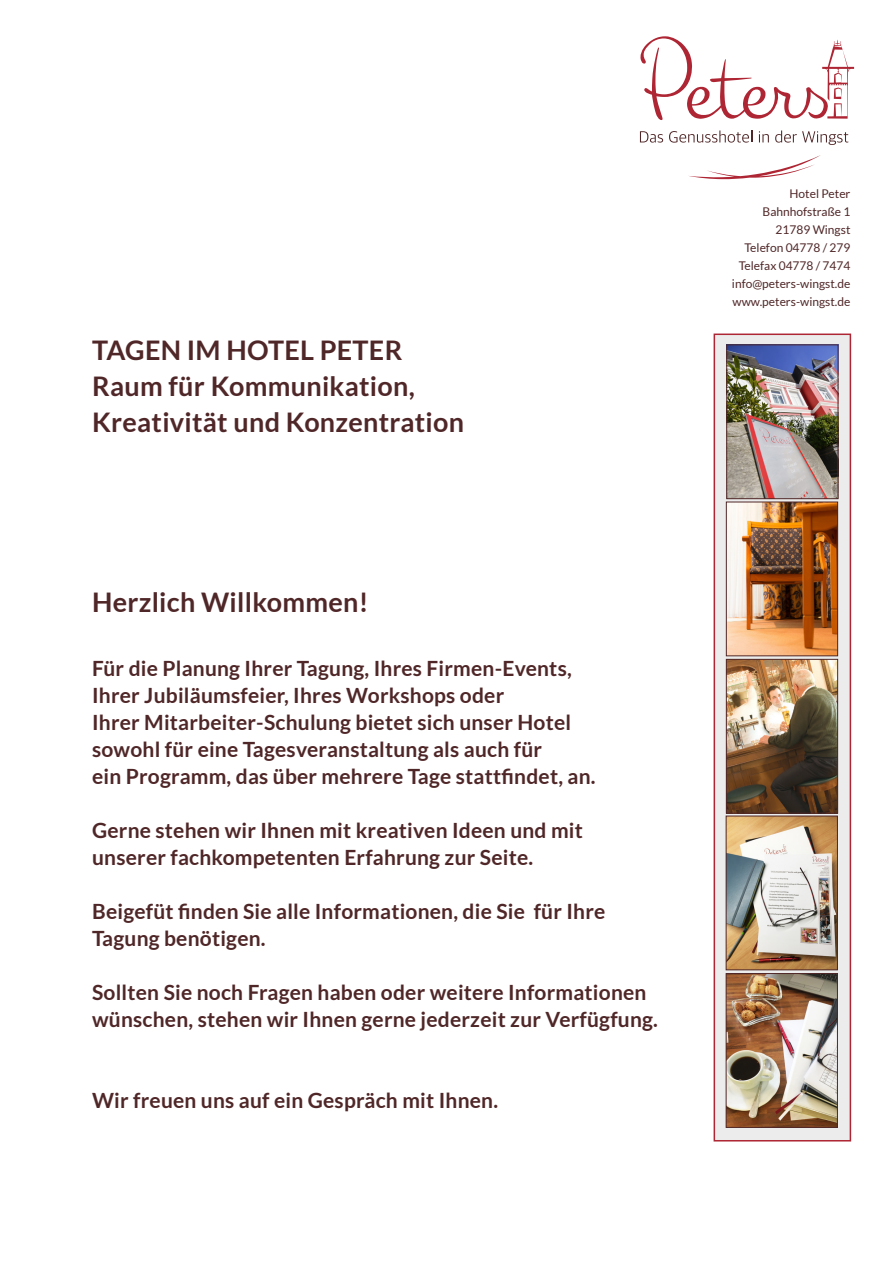
<style>
.page{position:relative;width:893px;height:1263px;background:#fff}
.page>*{position:absolute;margin:0;border:0;box-sizing:border-box;transform-origin:0 0}
.t1{font:700 27px "Lato";letter-spacing:.01em;color:#502728}
.t2{font:700 21px/27px "Lato";letter-spacing:.01em;color:#502728}
.t3{font:12px "Lato";color:#502728}
</style>
<div class="page">
<svg style="left:640px;top:131px;width:23px;height:12px"></svg>
<svg style="left:669px;top:130px;width:83px;height:13px"></svg>
<svg style="left:759px;top:131px;width:10px;height:11px"></svg>
<svg style="left:775px;top:130px;width:73px;height:15px"></svg>
<svg style="left:688px;top:155px;width:133px;height:24px"></svg>
<svg style="left:640px;top:36px;width:214px;height:84px"></svg>
<div style="left:714px;top:334px;width:137px;height:807px;background:#ebeceb;border:2px solid #ae2533"></div>
<img style="left:728px;top:346px;width:108px;height:151px">
<div style="left:726px;top:344px;width:112px;height:155px;border:1px solid #502728"></div>
<img style="left:728px;top:504px;width:108px;height:150px">
<div style="left:726px;top:502px;width:112px;height:154px;border:1px solid #502728"></div>
<img style="left:728px;top:661px;width:108px;height:150px">
<div style="left:726px;top:659px;width:112px;height:154px;border:1px solid #502728"></div>
<img style="left:728px;top:818px;width:108px;height:150px">
<div style="left:726px;top:816px;width:112px;height:154px;border:1px solid #502728"></div>
<img style="left:728px;top:975px;width:108px;height:151px">
<div style="left:726px;top:973px;width:112px;height:155px;border:1px solid #502728"></div>
<p class="t1" style="left:92px;top:335px;width:312px">TAGEN IM HOTEL PETER</p>
<p class="t1" style="left:92px;top:371px;width:324px">Raum für Kommunikation,</p>
<p class="t1" style="left:92px;top:407px;width:373px">Kreativität und Konzentration</p>
<p class="t1" style="left:92px;top:587px;width:278px">Herzlich Willkommen!</p>
<p class="t2" style="left:92px;top:655px;width:481px">Für die Planung Ihrer Tagung, Ihres Firmen-Events,</p>
<p class="t2" style="left:92px;top:682px;width:414px">Ihrer Jubiläumsfeier, Ihres Workshops oder</p>
<p class="t2" style="left:92px;top:709px;width:481px">Ihrer Mitarbeiter-Schulung bietet sich unser Hotel</p>
<p class="t2" style="left:92px;top:736px;width:451px">sowohl für eine Tagesveranstaltung als auch für</p>
<p class="t2" style="left:92px;top:763px;width:505px">ein Programm, das über mehrere Tage stattfindet, an.</p>
<p class="t2" style="left:92px;top:817px;width:492px">Gerne stehen wir Ihnen mit kreativen Ideen und mit</p>
<p class="t2" style="left:92px;top:844px;width:442px">unserer fachkompetenten Erfahrung zur Seite.</p>
<p class="t2" style="left:92px;top:898px;width:515px">Beigefüt finden Sie alle Informationen, die Sie für Ihre</p>
<p class="t2" style="left:92px;top:925px;width:175px">Tagung benötigen.</p>
<p class="t2" style="left:92px;top:979px;width:567px">Sollten Sie noch Fragen haben oder weitere Informationen wünschen, stehen wir Ihnen gerne jederzeit zur Verfügfung.</p>
<p class="t2" style="left:92px;top:1087px;width:407px">Wir freuen uns auf ein Gespräch mit Ihnen.</p>
<p class="t3" style="left:789px;top:187px;width:62px">Hotel Peter</p>
<p class="t3" style="left:763px;top:205px;width:89px">Bahnhofstraße 1</p>
<p class="t3" style="left:775px;top:223px;width:76px">21789 Wingst</p>
<p class="t3" style="left:744px;top:241px;width:107px">Telefon 04778 / 279</p>
<p class="t3" style="left:739px;top:259px;width:113px">Telefax 04778 / 7474</p>
<p class="t3" style="left:732px;top:277px;width:120px">info@peters-wingst.de</p>
<p class="t3" style="left:732px;top:295px;width:119px">www.peters-wingst.de</p>
</div>
